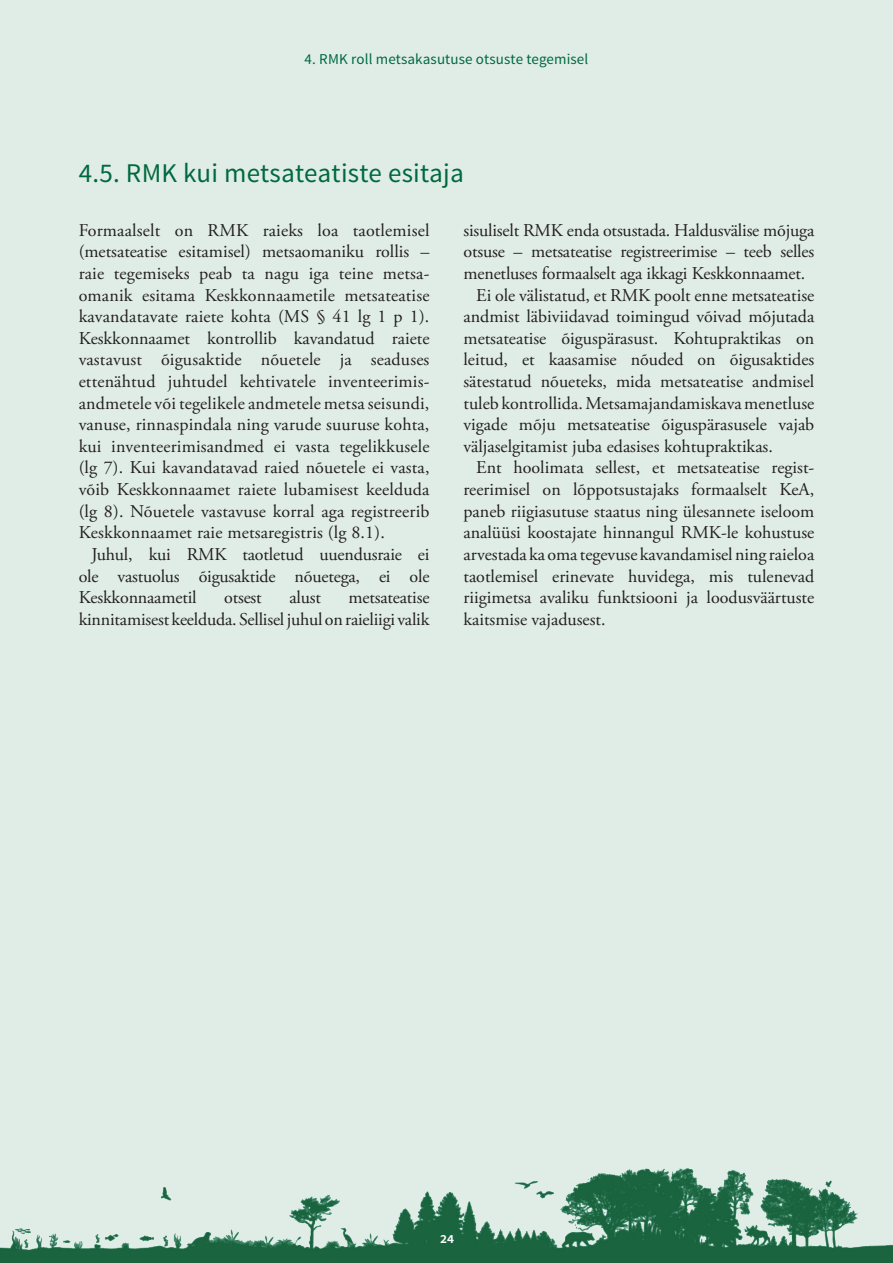
<style>
.page{position:relative;width:893px;height:1263px;background:#e0ede7}
.page>*{position:absolute;margin:0;border:0;box-sizing:border-box;transform-origin:0 0}
.vahepealkiri{font:27px "Source Sans Pro";letter-spacing:.01em;color:#00693f}
.põhitekst{font:18px/21.6px "Adobe Garamond Pro";letter-spacing:-.01em;color:#231f20;text-align:justify}
.põhitekst_taanreata{font:18px/21.6px "Adobe Garamond Pro";letter-spacing:.01em;color:#231f20;text-align:justify}
.päis{font:15px "Source Sans Pro";letter-spacing:.01em;color:#00693f}
.t1{font:600 15px "Source Sans Pro";color:#fff}
</style>
<div class="page">
<img style="left:0;top:1168px;width:893px;height:95px">
<p class="päis" style="left:305px;top:49px;width:285px">4. RMK roll metsakasutuse otsuste tegemisel</p>
<p class="vahepealkiri" style="left:79px;top:156px;width:387px">4.5. RMK kui metsateatiste esitaja</p>
<p class="põhitekst_taanreata" style="left:79px;top:220px;width:352px">Formaalselt on RMK raieks loa taotlemisel (metsateatise esitamisel) metsaomaniku rollis – raie tegemiseks peab ta nagu iga teine metsa&shy;omanik esitama Keskkonnaametile metsateatise kavandatavate raiete kohta (MS § 41 lg 1 p 1).<br>Keskkonnaamet kontrollib kavandatud raiete vastavust õigusaktide nõuetele ja seaduses ettenähtud juhtudel kehtivatele inventeerimis&shy;andmetele või tegelikele andmetele metsa seisundi, vanuse, rinnaspindala ning varude suuruse kohta, kui inventeerimisandmed ei vasta tegelikkusele (lg 7). Kui kavandatavad raied nõuetele ei vasta, võib Keskkonnaamet raiete lubamisest keelduda (lg 8). Nõuetele vastavuse korral aga registreerib Keskkonnaamet raie metsaregistris (lg 8.1).</p>
<p class="põhitekst" style="left:79px;top:544px;width:352px;text-indent:13px">Juhul, kui RMK taotletud uuendusraie ei ole vastuolus õigusaktide nõuetega, ei ole Keskkonnaametil</p>
<p class="põhitekst" style="left:463px;top:220px;width:352px">sisuliselt RMK enda otsustada. Haldusvälise mõjuga otsuse – metsateatise registreerimise – teeb selles menetluses formaalselt aga ikkagi Keskkonnaamet.</p>
<p class="põhitekst" style="left:463px;top:285px;width:352px;text-indent:13px">Ei ole välistatud, et RMK poolt enne metsateatise andmist läbiviidavad toimingud võivad mõjutada metsateatise õiguspärasust. Kohtupraktikas on leitud, et kaasamise nõuded on õigusaktides sätestatud nõueteks, mida metsateatise andmisel tuleb kontrollida. Metsamajandamiskava menetluse vigade mõju metsateatise õiguspärasusele vajab väljaselgitamist juba edasises kohtupraktikas.</p>
<p class="põhitekst" style="left:463px;top:458px;width:352px;text-indent:13px">Ent hoolimata sellest, et metsateatise regist&shy;reerimisel on lõppotsustajaks formaalselt KeA, paneb riigiasutuse staatus ning ülesannete iseloom analüüsi koostajate hinnangul RMK-le kohustuse arvestada ka oma tegevuse kavandamisel ning raieloa taotlemisel erinevate huvidega, mis tulenevad riigimetsa avaliku funktsiooni ja loodusväärtuste kaitsmise vajadusest.</p>
<p class="põhitekst" style="left:224px;top:587px;width:39px">otsest</p>
<p class="põhitekst" style="left:289px;top:587px;width:33px">alust</p>
<p class="põhitekst" style="left:79px;top:587px;width:352px;text-align:right">metsateatise<br>kinnitamisest keelduda. Sellisel juhul on raieliigi valik</p>
<p class="t1" style="left:440px;top:1228px;width:16px">24</p>
</div>
